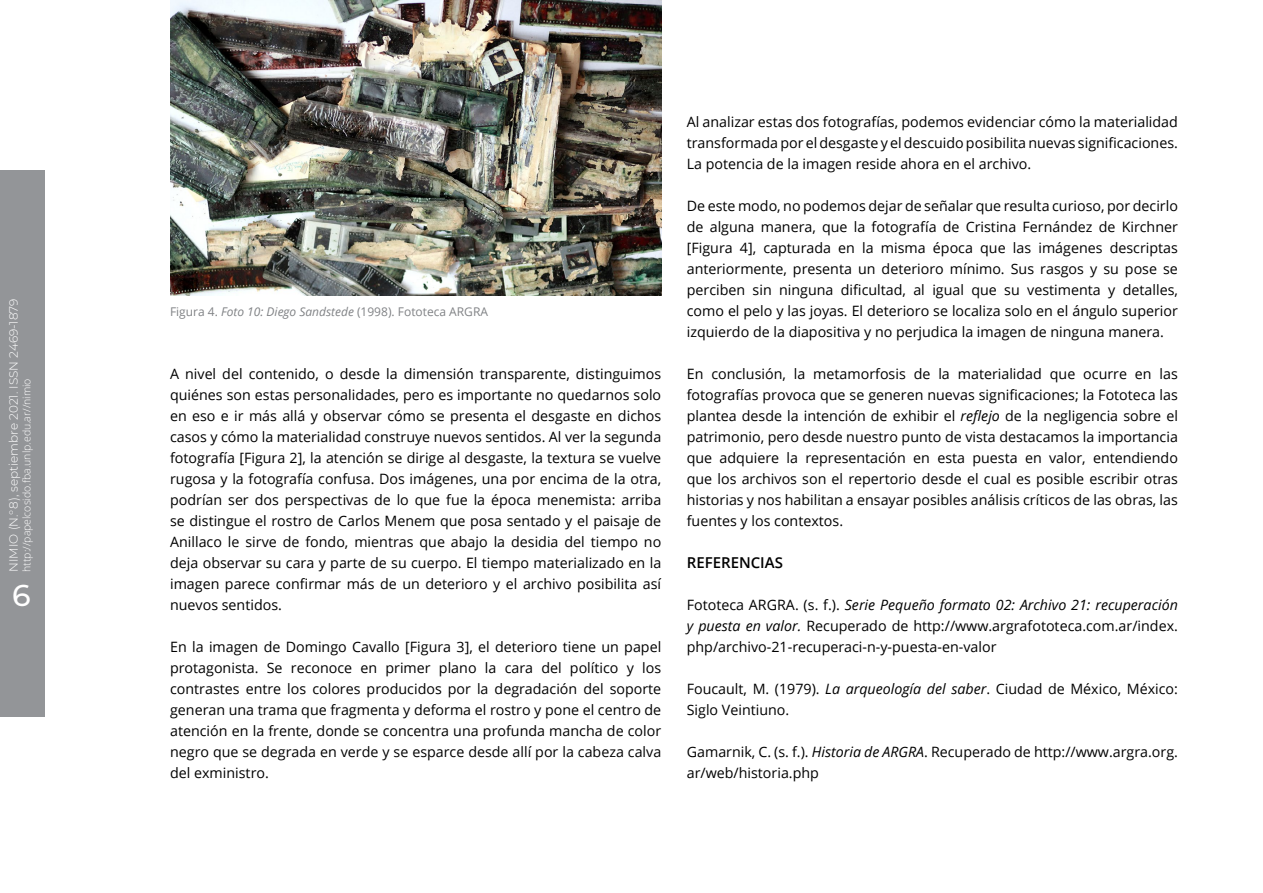
<style>
.page{position:relative;width:1263px;height:893px;background:#fff}
.page>*{position:absolute;margin:0;border:0;box-sizing:border-box;transform-origin:0 0}
.t1{font:500 30px "Montserrat";color:#fff}
.t2{font:600 15px "Open Sans";color:#000}
.t3{font:14.25px/21px "Open Sans";color:#000;text-align:justify}
.t4{font:12px "Open Sans";color:#808285}
.t5{font:300 12px "Montserrat";color:#fff}
.t6{font:300 10.5px "Open Sans";color:#fff}
.s1{font-style:italic}
</style>
<div class="page">
<div style="left:0;top:170px;width:44px;height:546px;background:#939598"></div>
<img style="left:170px;top:0;width:491px;height:295px">
<p class="t5" style="left:6px;top:572px;width:275px;rotate:-90deg">NIMIO (N.° 8), septiembre 2021. ISSN 2469-1879</p>
<p class="t6" style="left:20px;top:572px;width:195px;rotate:-90deg">http://papelcosido.fba.unlp.edu.ar//nimio</p>
<h1 class="t1" style="left:12px;top:575px;width:20px">6</h1>
<p class="t4" style="left:170px;top:304px;width:319px">Figura 4. <span class="s1">Foto 10: Diego Sandstede</span> (1998). Fototeca ARGRA</p>
<p class="t3" style="left:170px;top:363px;width:493px">A nivel del contenido, o desde la dimensión transparente, distinguimos quiénes son estas personalidades, pero es importante no quedarnos solo en eso e ir más allá y observar cómo se presenta el desgaste en dichos casos y cómo la materialidad construye nuevos sentidos. Al ver la segunda fotografía [Figura 2], la atención se dirige al desgaste, la textura se vuelve rugosa y la fotografía confusa. Dos imágenes, una por encima de la otra, podrían ser dos perspectivas de lo que fue la época menemista: arriba se distingue el rostro de Carlos Menem que posa sentado y el paisaje de Anillaco le sirve de fondo, mientras que abajo la desidia del tiempo no deja observar su cara y parte de su cuerpo. El tiempo materializado en la imagen parece confirmar más de un deterioro y el archivo posibilita así nuevos sentidos.</p>
<p class="t3" style="left:170px;top:636px;width:493px">En la imagen de Domingo Cavallo [Figura 3], el deterioro tiene un papel protagonista. Se reconoce en primer plano la cara del político y los contrastes entre los colores producidos por la degradación del soporte generan una trama que fragmenta y deforma el rostro y pone el centro de atención en la frente, donde se concentra una profunda mancha de color negro que se degrada en verde y se esparce desde allí por la cabeza calva del exministro.</p>
<p class="t3" style="left:687px;top:111px;width:493px">Al analizar estas dos fotografías, podemos evidenciar cómo la materialidad transformada por el desgaste y el descuido posibilita nuevas significaciones.<br>La potencia de la imagen reside ahora en el archivo.</p>
<p class="t3" style="left:687px;top:195px;width:493px">De este modo, no podemos dejar de señalar que resulta curioso, por decirlo de alguna manera, que la fotografía de Cristina Fernández de Kirchner [Figura 4], capturada en la misma época que las imágenes descriptas anteriormente, presenta un deterioro mínimo. Sus rasgos y su pose se perciben sin ninguna dificultad, al igual que su vestimenta y detalles, como el pelo y las joyas. El deterioro se localiza solo en el ángulo superior izquierdo de la diapositiva y no perjudica la imagen de ninguna manera.</p>
<p class="t3" style="left:687px;top:363px;width:493px">En conclusión, la metamorfosis de la materialidad que ocurre en las fotografías provoca que se generen nuevas significaciones; la Fototeca las plantea desde la intención de exhibir el <span class="s1">reflejo</span> de la negligencia sobre el patrimonio, pero desde nuestro punto de vista destacamos la importancia que adquiere la representación en esta puesta en valor, entendiendo que los archivos son el repertorio desde el cual es posible escribir otras historias y nos habilitan a ensayar posibles análisis críticos de las obras, las fuentes y los contextos.</p>
<p class="t2" style="left:687px;top:553px;width:98px">REFERENCIAS</p>
<p class="t3" style="left:687px;top:594px;width:493px">Fototeca ARGRA. (s. f.). <span class="s1">Serie Pequeño formato 02: Archivo 21: recuperación y puesta en valor.</span> Recuperado de http://www.argrafototeca.com.ar/index. php/archivo-21-recuperaci-n-y-puesta-en-valor</p>
<p class="t3" style="left:687px;top:678px;width:493px">Foucault, M. (1979). <span class="s1">La arqueología del saber</span>. Ciudad de México, México:<br>Siglo Veintiuno.</p>
<p class="t3" style="left:687px;top:741px;width:493px">Gamarnik, C. (s. f.). <span class="s1">Historia de ARGRA</span>. Recuperado de http://www.argra.org. ar/web/historia.php</p>
</div>
